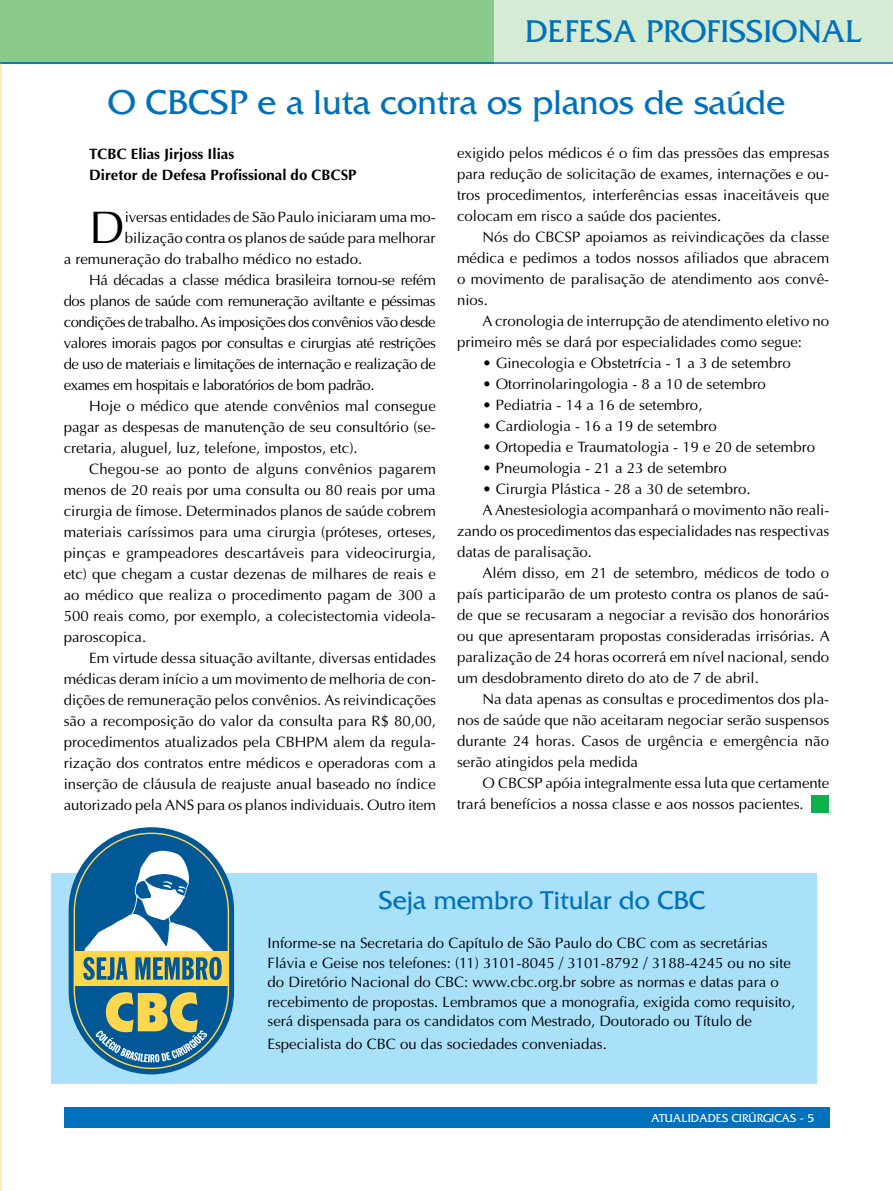
<style>
.page{position:relative;width:893px;height:1191px;background:#fff}
.page>*{position:absolute;margin:0;border:0;box-sizing:border-box;transform-origin:0 0}
.t1{font:45.75px "Ottawa";color:#000}
.t2{font:36px "France";color:#0071bc}
.t3{font:33px "France";color:#0071bc}
.t4{font:27px "France";color:#0071bc}
.t5{font:15px/21px "Ottawa";color:#000;text-align:justify}
.t6{font:15px "Ottawa";letter-spacing:-.03em;color:#000}
.t7{font:700 15px/21px "Ottawa";color:#000}
.t8{font:15px "Ottawa";letter-spacing:-.035em;color:#000}
.t9{font:15px "Ottawa";letter-spacing:-.025em;color:#000}
.t10{font:12px "France";color:#fff}
</style>
<div class="page">
<div style="left:2px;top:0;width:493px;height:62px;background:#8aca8b"></div>
<div style="left:495px;top:0;width:398px;height:64px;background:#d6ebd4"></div>
<hr style="left:0;top:62px;width:893px;height:2px;background:#0071bc">
<div style="left:64px;top:1107px;width:765px;height:20px;background:#0071bc"></div>
<svg style="left:0;top:0;width:2px;height:1191px;background:#f8eaad"></svg>
<div style="left:811px;top:795px;width:18px;height:18px;background:#0db14b"></div>
<div style="left:51px;top:872px;width:765px;height:211px;background:#aae1fa"></div>
<div style="left:69px;top:827px;width:165px;height:247px;background:#005996;border-radius:83px"></div>
<svg style="left:73px;top:832px;width:157px;height:237px"></svg>
<h3 class="t3" style="left:525px;top:13px;width:339px">DEFESA PROFISSIONAL</h3>
<h2 class="t2" style="left:108px;top:82px;width:679px">O CBCSP e a luta contra os planos de saúde</h2>
<p class="t7" style="left:89px;top:143px;width:269px">TCBC Elias Jirjoss Ilias<br>Diretor de Defesa Profissional do CBCSP</p>
<h1 class="t1" style="left:89px;top:200px;width:37px">D</h1>
<p class="t5" style="left:125px;top:206px;width:313px">iversas entidades de São Paulo iniciaram uma mo-</p>
<p class="t5" style="left:125px;top:227px;width:312px">bilização contra os planos de saúde para melhorar</p>
<p class="t5" style="left:64px;top:248px;width:300px">a remuneração do trabalho médico no estado.</p>
<p class="t9" style="left:89px;top:271px;width:348px">Há décadas a classe médica brasileira tornou-se refém</p>
<p class="t6" style="left:64px;top:292px;width:374px">dos planos de saúde com remuneração aviltante e péssimas</p>
<p class="t8" style="left:64px;top:313px;width:373px">condições de trabalho. As imposições dos convênios vão desde</p>
<p class="t6" style="left:64px;top:334px;width:374px">valores imorais pagos por consultas e cirurgias até restrições</p>
<p class="t6" style="left:64px;top:355px;width:374px">de uso de materiais e limitações de internação e realização de</p>
<p class="t6" style="left:64px;top:376px;width:312px">exames em hospitais e laboratórios de bom padrão.</p>
<p class="t5" style="left:89px;top:395px;width:348px">Hoje o médico que atende convênios mal consegue</p>
<p class="t5" style="left:64px;top:416px;width:374px">pagar as despesas de manutenção de seu consultório (se-</p>
<p class="t5" style="left:64px;top:437px;width:296px">cretaria, aluguel, luz, telefone, impostos, etc).</p>
<p class="t5" style="left:89px;top:458px;width:348px">Chegou-se ao ponto de alguns convênios pagarem</p>
<p class="t5" style="left:64px;top:479px;width:374px">menos de 20 reais por uma consulta ou 80 reais por uma</p>
<p class="t5" style="left:64px;top:500px;width:374px">cirurgia de fimose. Determinados planos de saúde cobrem</p>
<p class="t5" style="left:64px;top:521px;width:374px">materiais caríssimos para uma cirurgia (próteses, orteses,</p>
<p class="t5" style="left:64px;top:542px;width:374px">pinças e grampeadores descartáveis para videocirurgia,</p>
<p class="t5" style="left:64px;top:563px;width:374px">etc) que chegam a custar dezenas de milhares de reais e</p>
<p class="t5" style="left:64px;top:584px;width:374px">ao médico que realiza o procedimento pagam de 300 a</p>
<p class="t5" style="left:64px;top:605px;width:374px">500 reais como, por exemplo, a colecistectomia videola-</p>
<p class="t5" style="left:64px;top:626px;width:84px">paroscopica.</p>
<p class="t5" style="left:89px;top:647px;width:348px">Em virtude dessa situação aviltante, diversas entidades</p>
<p class="t5" style="left:64px;top:668px;width:374px">médicas deram início a um movimento de melhoria de con-</p>
<p class="t5" style="left:64px;top:689px;width:374px">dições de remuneração pelos convênios. As reivindicações</p>
<p class="t5" style="left:64px;top:710px;width:374px">são a recomposição do valor da consulta para R$ 80,00,</p>
<p class="t5" style="left:64px;top:731px;width:374px">procedimentos atualizados pela CBHPM alem da regula-</p>
<p class="t5" style="left:64px;top:752px;width:374px">rização dos contratos entre médicos e operadoras com a</p>
<p class="t5" style="left:64px;top:773px;width:374px">inserção de cláusula de reajuste anual baseado no índice</p>
<p class="t5" style="left:64px;top:794px;width:374px">autorizado pela ANS para os planos individuais. Outro item</p>
<p class="t5" style="left:457px;top:142px;width:374px">exigido pelos médicos é o fim das pressões das empresas para redução de solicitação de exames, internações e ou&shy;tros procedimentos, interferências essas inaceitáveis que colocam em risco a saúde dos pacientes.</p>
<p class="t5" style="left:457px;top:226px;width:374px;text-indent:26px">Nós do CBCSP apoiamos as reivindicações da classe médica e pedimos a todos nossos afiliados que abracem o movimento de paralisação de atendimento aos convê&shy;nios.</p>
<p class="t5" style="left:457px;top:310px;width:374px;text-indent:26px">A cronologia de interrupção de atendimento eletivo no primeiro mês se dará por especialidades como segue:</p>
<p class="t5" style="left:483px;top:352px;width:310px">• Ginecologia e Obstetrícia - 1 a 3 de setembro</p>
<p class="t5" style="left:483px;top:373px;width:285px">• Otorrinolaringologia - 8 a 10 de setembro</p>
<p class="t5" style="left:483px;top:394px;width:221px">• Pediatria - 14 a 16 de setembro,</p>
<p class="t5" style="left:483px;top:415px;width:236px">• Cardiologia - 16 a 19 de setembro</p>
<p class="t5" style="left:483px;top:436px;width:334px">• Ortopedia e Traumatologia - 19 e 20 de setembro</p>
<p class="t5" style="left:483px;top:457px;width:246px">• Pneumologia - 21 a 23 de setembro</p>
<p class="t5" style="left:483px;top:478px;width:269px">• Cirurgia Plástica - 28 a 30 de setembro.</p>
<p class="t5" style="left:483px;top:499px;width:348px">A Anestesiologia acompanhará o movimento não reali-</p>
<p class="t5" style="left:457px;top:520px;width:374px">zando os procedimentos das especialidades nas respectivas</p>
<p class="t5" style="left:457px;top:541px;width:136px">datas de paralisação.</p>
<p class="t5" style="left:483px;top:562px;width:348px">Além disso, em 21 de setembro, médicos de todo o</p>
<p class="t5" style="left:457px;top:583px;width:374px">país participarão de um protesto contra os planos de saú-</p>
<p class="t5" style="left:457px;top:604px;width:374px">de que se recusaram a negociar a revisão dos honorários</p>
<p class="t5" style="left:457px;top:625px;width:374px">ou que apresentaram propostas consideradas irrisórias. A</p>
<p class="t5" style="left:457px;top:646px;width:374px">paralização de 24 horas ocorrerá em nível nacional, sendo</p>
<p class="t5" style="left:457px;top:667px;width:303px">um desdobramento direto do ato de 7 de abril.</p>
<p class="t5" style="left:483px;top:688px;width:348px">Na data apenas as consultas e procedimentos dos pla-</p>
<p class="t5" style="left:457px;top:709px;width:374px">nos de saúde que não aceitaram negociar serão suspensos</p>
<p class="t5" style="left:457px;top:730px;width:373px">durante 24 horas. Casos de urgência e emergência não</p>
<p class="t5" style="left:457px;top:751px;width:182px">serão atingidos pela medida</p>
<p class="t5" style="left:483px;top:772px;width:348px">O CBCSP apóia integralmente essa luta que certamente</p>
<p class="t5" style="left:457px;top:793px;width:348px">trará benefícios a nossa classe e aos nossos pacientes.</p>
<h3 class="t4" style="left:379px;top:885px;width:328px">Seja membro Titular do CBC</h3>
<p class="t5" style="left:268px;top:933px;width:529px;line-height:19.5px;text-align:left">Informe-se na Secretaria do Capítulo de São Paulo do CBC com as secretárias Flávia e Geise nos telefones: (11) 3101-8045 / 3101-8792 / 3188-4245 ou no site do Diretório Nacional do CBC: www.cbc.org.br sobre as normas e datas para o recebimento de propostas. Lembramos que a monografia, exigida como requisito, será dispensada para os candidatos com Mestrado, Doutorado ou Título de</p>
<p class="t5" style="left:268px;top:1033px;width:341px">Especialista do CBC ou das sociedades conveniadas.</p>
<p class="t10" style="left:651px;top:1111px;width:164px">ATUALIDADES CIRÚRGICAS - 5</p>
</div>
